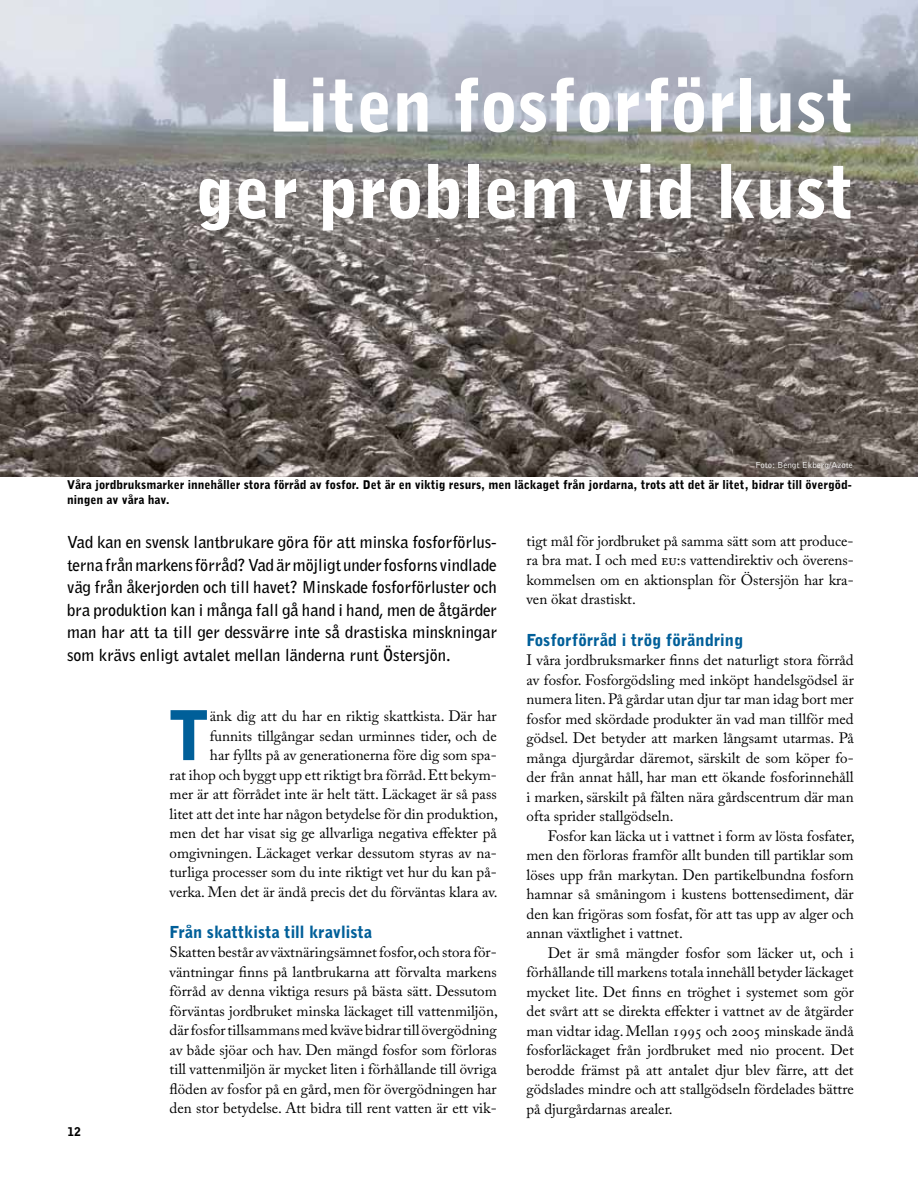
<style>
.page{position:relative;width:918px;height:1188px;background:#fff}
.page>*{position:absolute;margin:0;border:0;box-sizing:border-box;transform-origin:0 0}
.t1{font:900 72px/86.4px "Bell Gothic BT";color:#fff;text-align:right}
.t2{font:900 68.4px "Bell Gothic BT";color:#005f99}
.t3{font:700 16.5px/22.5px "Bell Gothic BT";color:#000;text-align:justify}
.t4{font:900 16.5px "Bell Gothic BT";color:#005f99}
.t5{font:15px/19.5px "Adobe Caslon Pro";color:#000;text-align:justify}
.t6{font:900 12px/15px "Bell Gothic BT";color:#000}
.t7{font:9px "Bell Gothic BT";color:#fff}
</style>
<div class="page">
<img style="left:0;top:0;width:918px;height:476px">
<h1 class="t1" style="left:194px;top:61px;width:661px">Liten fosforförlust ger problem vid kust</h1>
<p class="t7" style="left:756px;top:459px;width:99px">Foto: Bengt E kberg/Azote</p>
<p class="t6" style="left:67px;top:477px;width:786px">Våra jordbruksmarker innehåller stora förråd av fosfor. D et är en viktig resurs, men läckaget från jordarna, trots att det är litet, bidrar till övergöd&shy;ningen av våra hav.</p>
<p class="t3" style="left:67px;top:531px;width:431px">Vad kan en svensk lantbrukare göra för att minska fosforförlus&shy;terna från markens förråd? Vad är möjligt under fosforns vindlade väg från åkerjorden och till havet? Minskade fosforförluster och bra produktion kan i många fall gå hand i hand, men de åtgärder man har att ta till ger dessvärre inte så drastiska minskningar som krävs enligt avtalet mellan länderna runt Östersjön.</p>
<p class="t6" style="left:68px;top:1124px;width:15px">12</p>
<h2 class="t2" style="left:170px;top:693px;width:40px">T</h2>
<p class="t5" style="left:170px;top:706px;width:330px;text-align:right">änk dig att du har en riktig skattkista. Där har funnits tillgångar sedan urminnes tider, och de<br>har fyllts på av generationerna före dig som spa-<br>rat ihop och byggt upp ett riktigt bra förråd. Ett bekym&shy;mer är att förrådet inte är helt tätt. Läckaget är så pass litet att det inte har någon betydelse för din produktion, men det har visat sig ge allvarliga negativa effekter på omgivningen. Läckaget verkar dessutom styras av na&shy;turliga processer som du inte riktigt vet hur du kan på&shy;verka. Men det är ändå precis det du förväntas klara av.</p>
<p class="t4" style="left:170px;top:921px;width:204px">Från skattkista till kravlista</p>
<p class="t5" style="left:170px;top:942px;width:330px">Skatten består av växtnäringsämnet fosfor, och stora för&shy;väntningar finns på lantbrukarna att förvalta markens förråd av denna viktiga resurs på bästa sätt. Dessutom förväntas jordbruket minska läckaget till vattenmiljön, där fosfor tillsammans med kväve bidrar till övergödning av både sjöar och hav. Den mängd fosfor som förloras till vattenmiljön är mycket liten i förhållande till övriga flöden av fosfor på en gård, men för övergödningen har den stor betydelse. Att bidra till rent vatten är ett vik-</p>
<p class="t5" style="left:527px;top:531px;width:329px">tigt mål för jordbruket på samma sätt som att produce&shy;ra bra mat. I och med eu:s vattendirektiv och överens&shy;kommelsen om en aktionsplan för Östersjön har kra&shy;ven ökat drastiskt.</p>
<p class="t4" style="left:527px;top:629px;width:218px">Fosforförråd i trög förändring</p>
<p class="t5" style="left:527px;top:650px;width:329px">I våra jordbruksmarker finns det naturligt stora förråd av fosfor. Fosforgödsling med inköpt handelsgödsel är numera liten. På gårdar utan djur tar man idag bort mer fosfor med skördade produkter än vad man tillför med gödsel. Det betyder att marken långsamt utarmas. På många djurgårdar däremot, särskilt de som köper fo&shy;der från annat håll, har man ett ökande fosforinnehåll i marken, särskilt på fälten nära gårdscentrum där man ofta sprider stallgödseln.</p>
<p class="t5" style="left:527px;top:826px;width:330px;text-indent:21px">Fosfor kan läcka ut i vattnet i form av lösta fosfater, men den förloras framför allt bunden till partiklar som löses upp från markytan. Den partikelbundna fosforn hamnar så småningom i kustens bottensediment, där den kan frigöras som fosfat, för att tas upp av alger och annan växtlighet i vattnet.</p>
<p class="t5" style="left:527px;top:943px;width:329px;text-indent:21px">Det är små mängder fosfor som läcker ut, och i förhållande till markens totala innehåll betyder läckaget mycket lite. Det finns en tröghet i systemet som gör det svårt att se direkta effekter i vattnet av de åtgärder man vidtar idag. Mellan 1995 och 2005 minskade ändå fosforläckaget från jordbruket med nio procent. Det berodde främst på att antalet djur blev färre, att det gödslades mindre och att stallgödseln fördelades bättre på djurgårdarnas arealer.</p>
</div>
